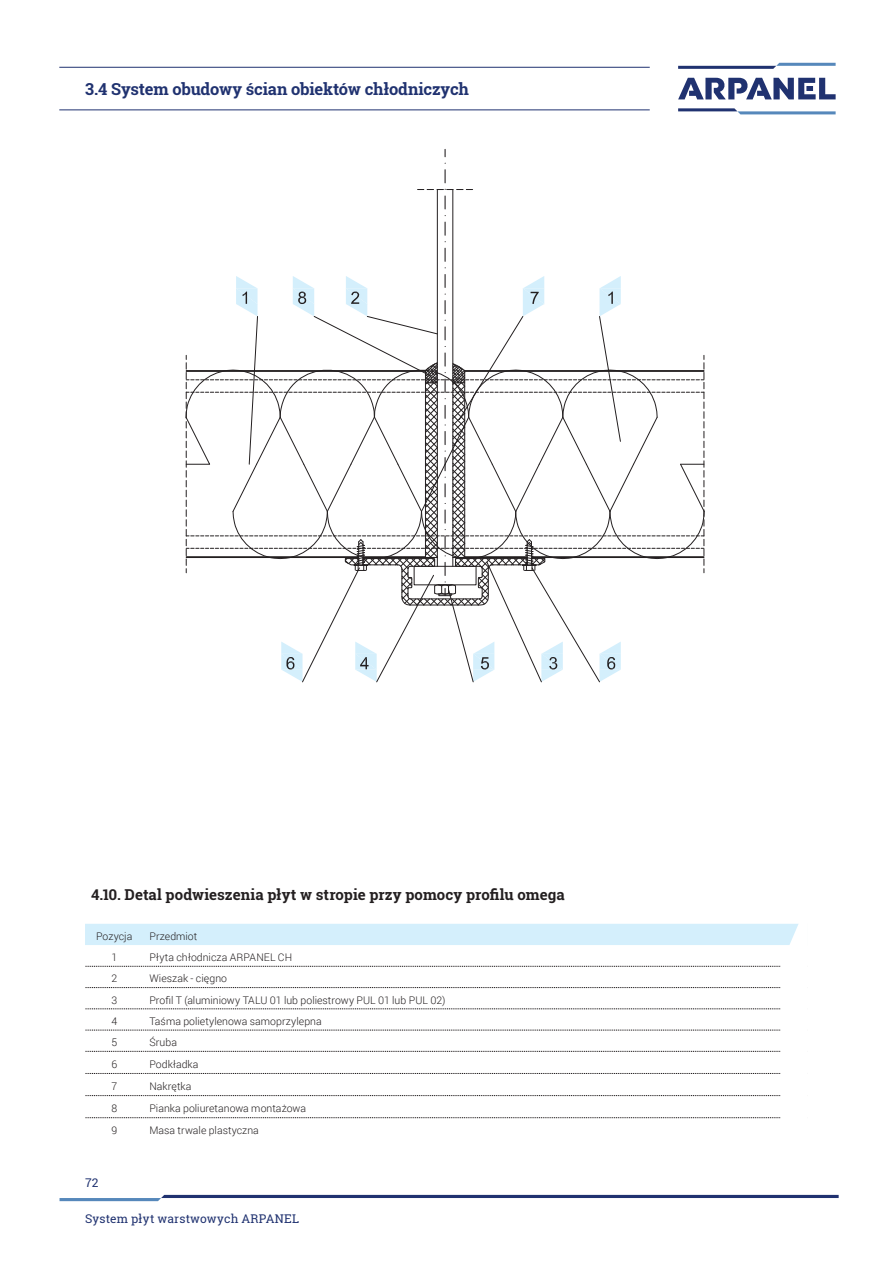
<style>
.page{position:relative;width:893px;height:1263px;background:#fff}
.page>*{position:absolute;margin:0;border:0;box-sizing:border-box;transform-origin:0 0}
.t1{font:700 16.5px "Roboto Slab";letter-spacing:-.01em;color:#203270}
.t2{font:700 15px "Roboto Slab";color:#231f20}
.t3{font:12px "Roboto Slab";letter-spacing:.015em;color:#203270}
.t4{font:12px "Roboto";color:#203270}
.t5{font:300 10.5px "Roboto";letter-spacing:.005em;color:#231f20}
</style>
<div class="page">
<svg style="left:678px;top:78px;width:158px;height:21px"></svg>
<svg style="left:678px;top:108px;width:158px;height:6px"></svg>
<svg style="left:678px;top:63px;width:158px;height:6px"></svg>
<hr style="left:59px;top:109px;width:591px;height:1px;background:#203270">
<hr style="left:59px;top:67px;width:591px;height:1px;background:#203270">
<svg style="left:60px;top:1195px;width:779px;height:6px"></svg>
<hr style="left:453px;top:189px;width:1px;height:377px;background:#231f20">
<hr style="left:437px;top:189px;width:1px;height:377px;background:#231f20">
<svg style="left:445px;top:248px;width:1px;height:13px"></svg>
<svg style="left:445px;top:222px;width:1px;height:13px"></svg>
<svg style="left:445px;top:196px;width:1px;height:13px"></svg>
<svg style="left:445px;top:170px;width:1px;height:13px"></svg>
<svg style="left:418px;top:189px;width:55px;height:1px"></svg>
<svg style="left:186px;top:274px;width:519px;height:408px"></svg>
<svg style="left:85px;top:924px;width:714px;height:195px"></svg>
<h1 class="t1" style="left:85px;top:77px;width:386px">3.4 System obudowy ścian obiektów chłodniczych</h1>
<h2 class="t2" style="left:91px;top:884px;width:475px">4.10. Detal podwieszenia płyt w stropie przy pomocy profilu omega</h2>
<p class="t5" style="left:96px;top:929px;width:38px">Pozycja</p>
<p class="t5" style="left:149px;top:929px;width:49px">Przedmiot</p>
<p class="t5" style="left:111px;top:950px;width:7px">1</p>
<p class="t5" style="left:149px;top:950px;width:144px">Płyta chłodnicza ARPANEL CH</p>
<p class="t5" style="left:111px;top:971px;width:7px">2</p>
<p class="t5" style="left:149px;top:971px;width:79px">Wieszak - cięgno</p>
<p class="t5" style="left:111px;top:993px;width:7px">3</p>
<p class="t5" style="left:149px;top:993px;width:298px">Profil T (aluminiowy TALU 01 lub poliestrowy PUL 01 lub PUL 02)</p>
<p class="t5" style="left:111px;top:1014px;width:7px">4</p>
<p class="t5" style="left:149px;top:1014px;width:174px">Taśma polietylenowa samoprzylepna</p>
<p class="t5" style="left:111px;top:1035px;width:7px">5</p>
<p class="t5" style="left:149px;top:1035px;width:29px">Śruba</p>
<p class="t5" style="left:111px;top:1057px;width:7px">6</p>
<p class="t5" style="left:149px;top:1057px;width:50px">Podkładka</p>
<p class="t5" style="left:111px;top:1079px;width:7px">7</p>
<p class="t5" style="left:149px;top:1079px;width:44px">Nakrętka</p>
<p class="t5" style="left:111px;top:1101px;width:7px">8</p>
<p class="t5" style="left:149px;top:1101px;width:158px">Pianka poliuretanowa montażowa</p>
<p class="t5" style="left:111px;top:1123px;width:7px">9</p>
<p class="t5" style="left:149px;top:1123px;width:111px">Masa trwale plastyczna</p>
<p class="t4" style="left:85px;top:1174px;width:15px">72</p>
<p class="t3" style="left:85px;top:1211px;width:215px">System płyt warstwowych ARPANEL</p>
</div>
